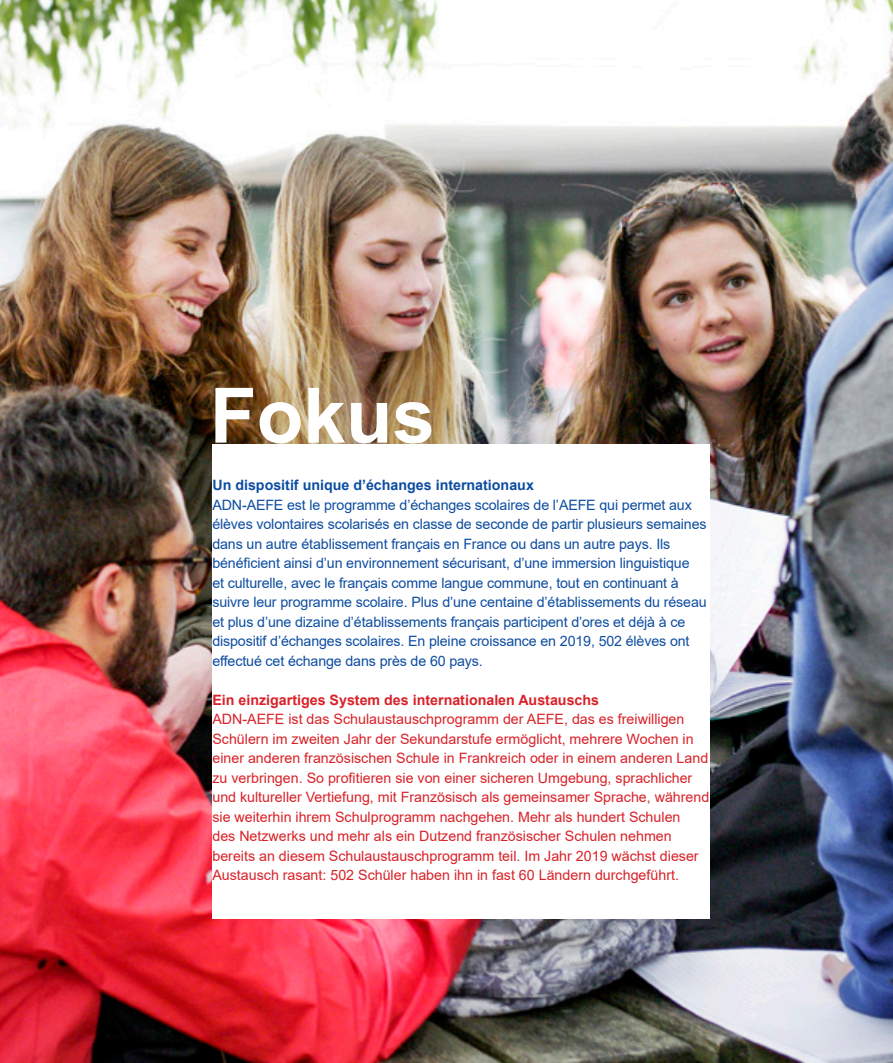
<style>
.page{position:relative;width:893px;height:1063px;background:#fff}
.page>*{position:absolute;margin:0;border:0;box-sizing:border-box;transform-origin:0 0}
.t1{font:700 76.5px "Arial";color:#fff}
.t2{font:14.25px/19.5px "Arial";color:#da2128}
.t3{font:14.25px/19.5px "Arial";letter-spacing:-.01em;color:#0d4da1}
.t4{font:700 14.25px "Arial";color:#da2128}
.t5{font:700 14.25px "Arial";color:#0d4da1}
</style>
<div class="page">
<img style="left:0;top:0;width:893px;height:1063px">
<div style="left:212px;top:444px;width:497px;height:474px;background:#fff"></div>
<p class="t1" style="left:210px;top:362px;width:227px">Fokus</p>
<p class="t5" style="left:212px;top:475px;width:323px">Un dispositif unique d’échanges internationaux</p>
<p class="t3" style="left:212px;top:495px;width:496px">ADN-AEFE est le programme d’échanges scolaires de l’AEFE qui permet aux élèves volontaires scolarisés en classe de seconde de partir plusieurs semaines dans un autre établissement français en France ou dans un autre pays. Ils bénéficient ainsi d’un environnement sécurisant, d’une immersion linguistique<br>et culturelle, avec le français comme langue commune, tout en continuant à suivre leur programme scolaire. Plus d’une centaine d’établissements du réseau et plus d’une dizaine d’établissements français participent d’ores et déjà à ce dispositif d’échanges scolaires. En pleine croissance en 2019, 502 élèves ont effectué cet échange dans près de 60 pays.</p>
<p class="t4" style="left:212px;top:689px;width:388px">Ein einzigartiges System des internationalen Austauschs</p>
<p class="t2" style="left:212px;top:709px;width:498px">ADN-AEFE ist das Schulaustauschprogramm der AEFE, das es freiwilligen Schülern im zweiten Jahr der Sekundarstufe ermöglicht, mehrere Wochen in einer anderen französischen Schule in Frankreich oder in einem anderen Land zu verbringen. So profitieren sie von einer sicheren Umgebung, sprachlicher und kultureller Vertiefung, mit Französisch als gemeinsamer Sprache, während sie weiterhin ihrem Schulprogramm nachgehen. Mehr als hundert Schulen<br>des Netzwerks und mehr als ein Dutzend französischer Schulen nehmen bereits an diesem Schulaustauschprogramm teil. Im Jahr 2019 wächst dieser Austausch rasant: 502 Schüler haben ihn in fast 60 Ländern durchgeführt.</p>
</div>
